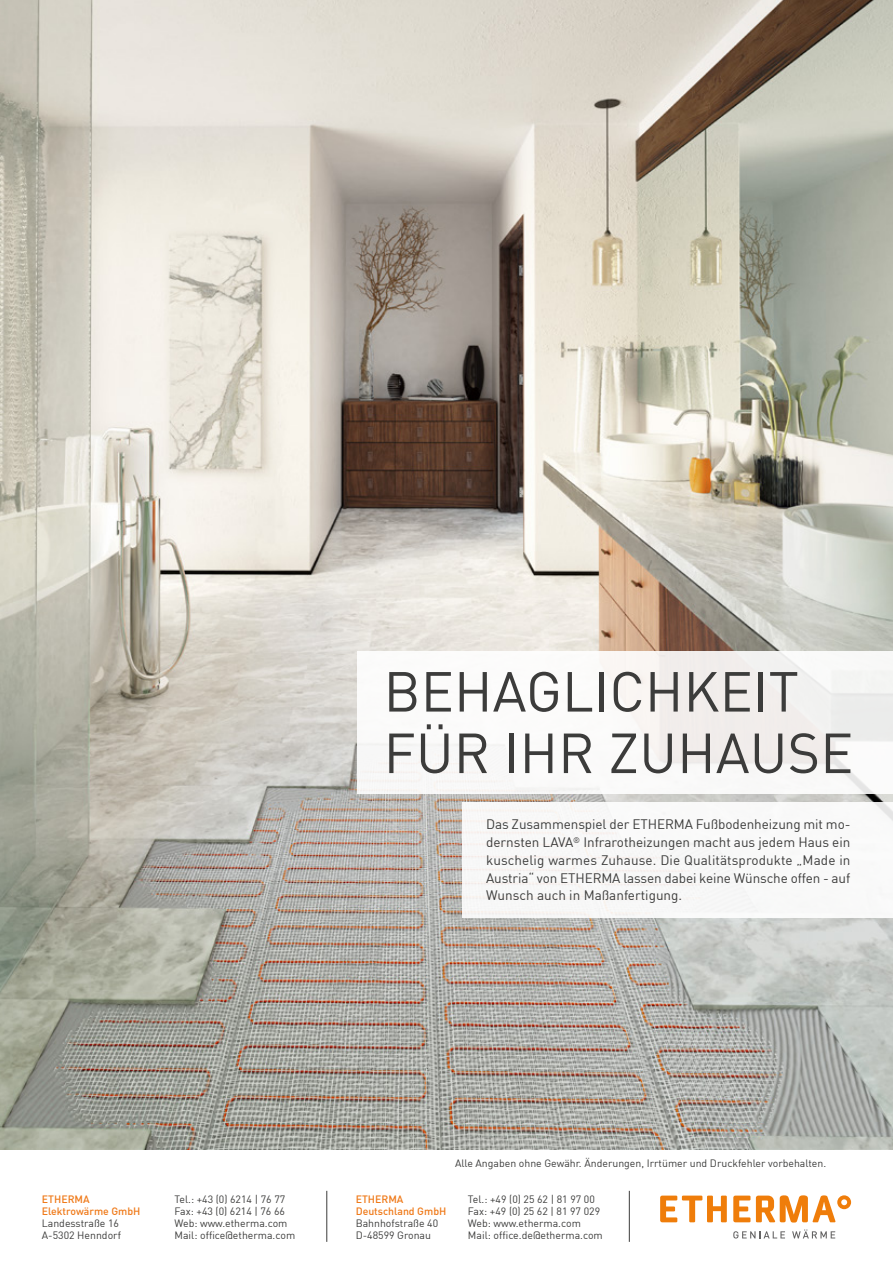
<style>
.page{position:relative;width:893px;height:1263px;background:#fff}
.page>*{position:absolute;margin:0;border:0;box-sizing:border-box;transform-origin:0 0}
.t1{font:55.5px/61.5px "DIN";color:#3c3c3b}
.t2{font:13.5px/17.9px "DIN";color:#3c3c3b;text-align:justify}
.t3{font:10.5px/12px "DIN";color:#3c3c3b}
.t4{font:500 10.5px/12px "DIN";color:#ef7918}
</style>
<div class="page">
<img style="left:0;top:0;width:893px;height:1150px">
<div style="left:357px;top:651px;width:536px;height:143px;background:linear-gradient(to right,#fcfcfb,#f2f0ef)"></div>
<div style="left:462px;top:802px;width:431px;height:116px;background:#f8f8f8"></div>
<svg style="left:733px;top:1231px;width:52px;height:7px"></svg>
<svg style="left:792px;top:1229px;width:43px;height:9px"></svg>
<svg style="left:733px;top:1195px;width:17px;height:27px"></svg>
<svg style="left:660px;top:1195px;width:67px;height:27px"></svg>
<svg style="left:756px;top:1195px;width:95px;height:27px"></svg>
<hr style="left:327px;top:1191px;width:1px;height:51px;background:#3c3c3b">
<hr style="left:629px;top:1191px;width:1px;height:51px;background:#3c3c3b">
<h1 class="t1" style="left:384px;top:660px;width:471px">BEHAGLICHKEIT<br>FÜR IHR ZUHAUSE</h1>
<p class="t2" style="left:486px;top:815px;width:366px">Das Zusammenspiel der ETHERMA Fußbodenheizung mit mo&shy;dernsten LAVA<sup>®</sup> Infrarotheizungen macht aus jedem Haus ein kuschelig warmes Zuhause. Die Qualitätsprodukte „Made in Austria“ von ETHERMA lassen dabei keine Wünsche offen - auf Wunsch auch in Maßanfertigung.</p>
<p class="t4" style="left:42px;top:1192px;width:100px">ETHERMA<br>Elektrowärme GmbH</p>
<p class="t3" style="left:42px;top:1216px;width:81px">Landesstraße 16<br>A-5302 Henndorf</p>
<p class="t3" style="left:455px;top:1157px;width:373px">Alle Angaben ohne Gewähr. Änderungen, Irrtümer und Druckfehler vorbehalten.</p>
<p class="t3" style="left:175px;top:1192px;width:122px">Tel.: +43 (0) 6214 | 76 77<br>Fax: +43 (0) 6214 | 76 66<br>Web: www.etherma.com<br>Mail: office@etherma.com</p>
<p class="t3" style="left:468px;top:1192px;width:136px">Tel.: +49 (0) 25 62 | 81 97 00<br>Fax: +49 (0) 25 62 | 81 97 029<br>Web: www.etherma.com<br>Mail: office.de@etherma.com</p>
<p class="t4" style="left:356px;top:1192px;width:92px">ETHERMA<br>Deutschland GmbH</p>
<p class="t3" style="left:356px;top:1216px;width:84px">Bahnhofstraße 40<br>D-48599 Gronau</p>
</div>
